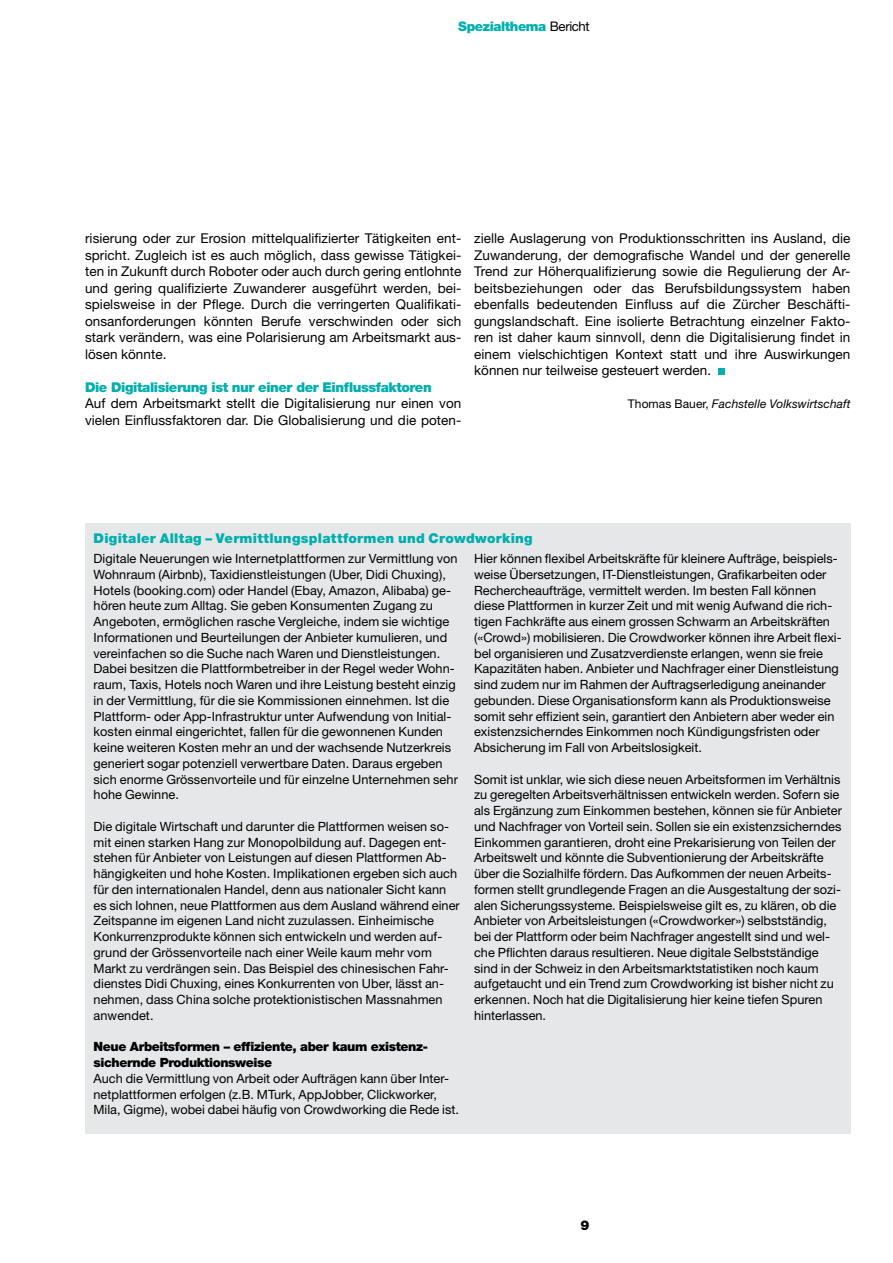
<style>
.page{position:relative;width:893px;height:1263px;background:#fff}
.page>*{position:absolute;margin:0;border:0;box-sizing:border-box;transform-origin:0 0}
.t1{font:13.5px/16.5px "Helvetica Neue LT Std";letter-spacing:.005em;color:#000;text-align:justify}
.t2{font:900 13.5px "Helvetica Neue LT Std";letter-spacing:.015em;color:#00afad}
.t3{font:900 13.5px "Helvetica Neue LT Std";letter-spacing:-.03em;color:#00afad}
.t4{font:900 13.5px "Helvetica Neue LT Std";color:#000}
.t5{font:900 13.2px "Helvetica Neue LT Std";letter-spacing:-.03em;color:#00afad}
.t6{font:12.75px/15.8px "Helvetica Neue LT Std";color:#000}
.t7{font:900 12.75px/15.8px "Helvetica Neue LT Std";letter-spacing:-.03em;color:#000}
.t8{font:italic 12px "Helvetica Neue LT Std";letter-spacing:.005em;color:#000}
.s1{font-weight:400;color:#000}
.s2{font-style:normal}
</style>
<div class="page">
<svg style="left:718px;top:369px;width:6px;height:6px"></svg>
<div style="left:85px;top:524px;width:765px;height:610px;background:#e6e7e8"></div>
<p class="t5" style="left:458px;top:18px;width:133px">Spezialthema <span class="s1">Bericht</span></p>
<p class="t1" style="left:85px;top:230px;width:378px">risierung oder zur Erosion mittelqualifizierter Tätigkeiten ent&shy;spricht. Zugleich ist es auch möglich, dass gewisse Tätigkei&shy;ten in Zukunft durch Roboter oder auch durch gering entlohnte und gering qualifizierte Zuwanderer ausgeführt werden, bei&shy;spielsweise in der Pflege. Durch die verringerten Qualifikati&shy;onsanforderungen könnten Berufe verschwinden oder sich stark verändern, was eine Polarisierung am Arbeitsmarkt aus&shy;lösen könnte.</p>
<p class="t3" style="left:85px;top:379px;width:348px">Die Digitalisierung ist nur einer der Einflussfaktoren</p>
<p class="t1" style="left:85px;top:395px;width:378px">Auf dem Arbeitsmarkt stellt die Digitalisierung nur einen von vielen Einflussfaktoren dar. Die Globalisierung und die poten-</p>
<p class="t1" style="left:474px;top:230px;width:378px">zielle Auslagerung von Produktionsschritten ins Ausland, die Zuwanderung, der demografische Wandel und der generelle Trend zur Höherqualifizierung sowie die Regulierung der Ar&shy;beitsbeziehungen oder das Berufsbildungssystem haben ebenfalls bedeutenden Einfluss auf die Zürcher Beschäfti&shy;gungslandschaft. Eine isolierte Betrachtung einzelner Fakto&shy;ren ist daher kaum sinnvoll, denn die Digitalisierung findet in einem vielschichtigen Kontext statt und ihre Auswirkungen können nur teilweise gesteuert werden.</p>
<p class="t8" style="left:628px;top:397px;width:224px"><span class="s2">Thomas Bauer,</span> Fachstelle Volkswirtschaft</p>
<p class="t2" style="left:94px;top:530px;width:441px">Digitaler Alltag – Vermittlungsplattformen und Crowdworking</p>
<p class="t6" style="left:94px;top:551px;width:366px">Digitale Neuerungen wie Internetplattformen zur Vermittlung von Wohnraum (Airbnb), Taxidienstleistungen (Uber, Didi Chuxing), Hotels (booking.com) oder Handel (Ebay, Amazon, Alibaba) ge&shy;hören heute zum Alltag. Sie geben Konsumenten Zugang zu Angeboten, ermöglichen rasche Vergleiche, indem sie wichtige Informationen und Beurteilungen der Anbieter kumulieren, und vereinfachen so die Suche nach Waren und Dienstleistungen.<br>Dabei besitzen die Plattformbetreiber in der Regel weder Wohn&shy;raum, Taxis, Hotels noch Waren und ihre Leistung besteht einzig in der Vermittlung, für die sie Kommissionen einnehmen. Ist die Plattform- oder App-Infrastruktur unter Aufwendung von Initial&shy;kosten einmal eingerichtet, fallen für die gewonnenen Kunden keine weiteren Kosten mehr an und der wachsende Nutzerkreis generiert sogar potenziell verwertbare Daten. Daraus ergeben sich enorme Grössenvorteile und für einzelne Unternehmen sehr hohe Gewinne.</p>
<p class="t6" style="left:94px;top:818px;width:368px">Die digitale Wirtschaft und darunter die Plattformen weisen so&shy;mit einen starken Hang zur Monopolbildung auf. Dagegen ent&shy;stehen für Anbieter von Leistungen auf diesen Plattformen Ab&shy;hängigkeiten und hohe Kosten. Implikationen ergeben sich auch für den internationalen Handel, denn aus nationaler Sicht kann es sich lohnen, neue Plattformen aus dem Ausland während einer Zeitspanne im eigenen Land nicht zuzulassen. Einheimische Konkurrenzprodukte können sich entwickeln und werden auf&shy;grund der Grössenvorteile nach einer Weile kaum mehr vom Markt zu verdrängen sein. Das Beispiel des chinesischen Fahr&shy;dienstes Didi Chuxing, eines Konkurrenten von Uber, lässt an&shy;nehmen, dass China solche protektionistischen Massnahmen anwendet.</p>
<p class="t7" style="left:94px;top:1039px;width:335px">Neue Arbeitsformen – effiziente, aber kaum existenz&shy;sichernde Produktionsweise</p>
<p class="t6" style="left:94px;top:1070px;width:367px">Auch die Vermittlung von Arbeit oder Aufträgen kann über Inter&shy;netplattformen erfolgen (z.B. MTurk, AppJobber, Clickworker,<br>Mila, Gigme), wobei dabei häufig von Crowdworking die Rede ist.</p>
<p class="t6" style="left:474px;top:550px;width:369px">Hier können flexibel Arbeitskräfte für kleinere Aufträge, beispiels&shy;weise Übersetzungen, IT-Dienstleistungen, Grafikarbeiten oder Rechercheaufträge, vermittelt werden. Im besten Fall können diese Plattformen in kurzer Zeit und mit wenig Aufwand die rich&shy;tigen Fachkräfte aus einem grossen Schwarm an Arbeitskräften («Crowd») mobilisieren. Die Crowdworker können ihre Arbeit flexi&shy;bel organisieren und Zusatzverdienste erlangen, wenn sie freie Kapazitäten haben. Anbieter und Nachfrager einer Dienstleistung sind zudem nur im Rahmen der Auftragserledigung aneinander gebunden. Diese Organisationsform kann als Produktionsweise somit sehr effizient sein, garantiert den Anbietern aber weder ein existenzsicherndes Einkommen noch Kündigungsfristen oder Absicherung im Fall von Arbeitslosigkeit.</p>
<p class="t6" style="left:474px;top:771px;width:369px">Somit ist unklar, wie sich diese neuen Arbeitsformen im Verhältnis zu geregelten Arbeitsverhältnissen entwickeln werden. Sofern sie als Ergänzung zum Einkommen bestehen, können sie für Anbieter und Nachfrager von Vorteil sein. Sollen sie ein existenzsicherndes Einkommen garantieren, droht eine Prekarisierung von Teilen der Arbeitswelt und könnte die Subventionierung der Arbeitskräfte über die Sozialhilfe fördern. Das Aufkommen der neuen Arbeits&shy;formen stellt grundlegende Fragen an die Ausgestaltung der sozi&shy;alen Sicherungssysteme. Beispielsweise gilt es, zu klären, ob die Anbieter von Arbeitsleistungen («Crowdworker») selbstständig, bei der Plattform oder beim Nachfrager angestellt sind und wel&shy;che Pflichten daraus resultieren. Neue digitale Selbstständige sind in der Schweiz in den Arbeitsmarktstatistiken noch kaum aufgetaucht und ein Trend zum Crowdworking ist bisher nicht zu erkennen. Noch hat die Digitalisierung hier keine tiefen Spuren hinterlassen.</p>
<p class="t4" style="left:581px;top:1217px;width:11px">9</p>
</div>
